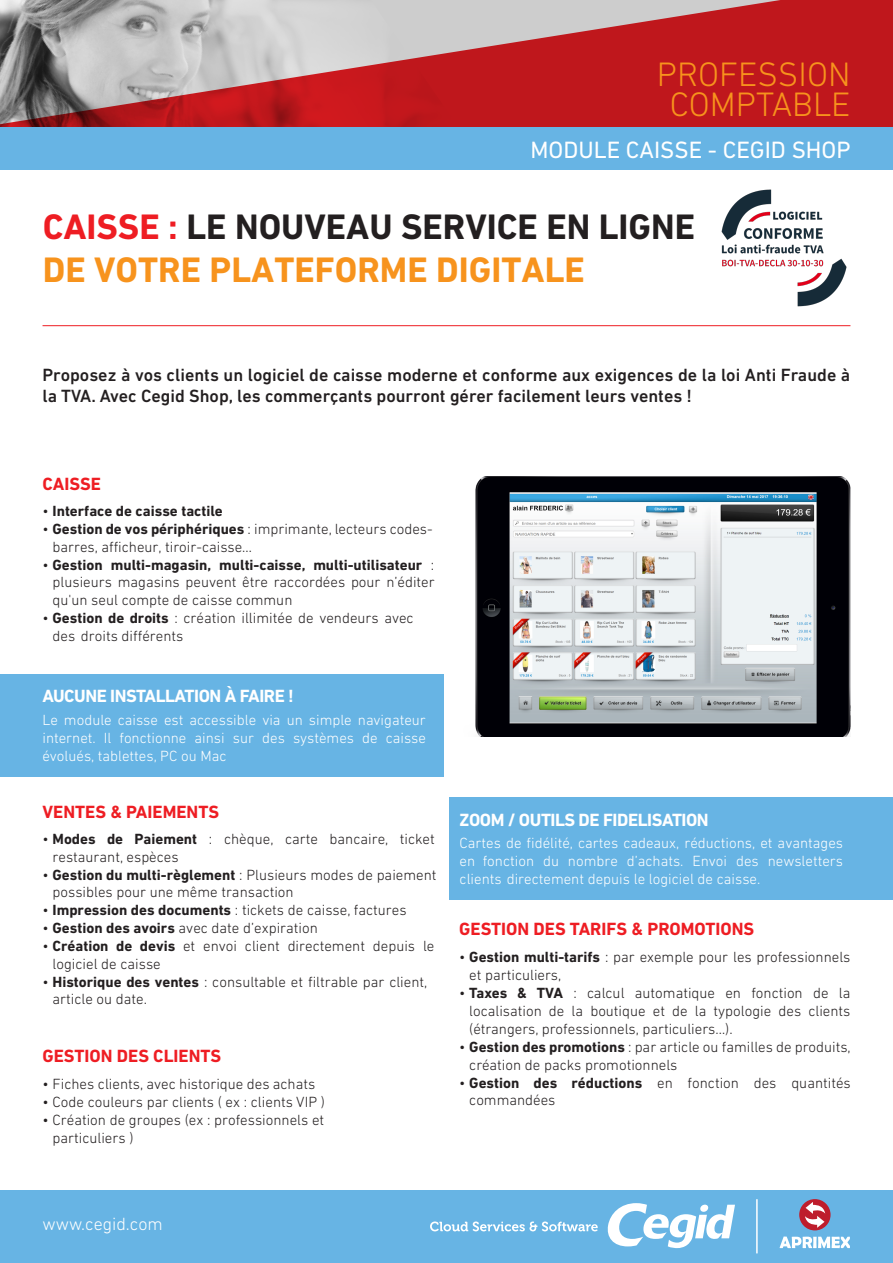
<style>
.page{position:relative;width:893px;height:1263px;background:#fff}
.page>*{position:absolute;margin:0;border:0;box-sizing:border-box;transform-origin:0 0}
.t1{font:700 36px/42.8px "DIN Next LT Pro";color:#f7931d}
.t2{font:300 34.5px "DIN Next LT Pro";color:#f7931d}
.t3{font:24px "DIN Next LT Pro";color:#fff}
.t4{font:500 18px/21.6px "DIN Next LT Pro";color:#231f20}
.t5{font:700 18px "DIN Next LT Pro";color:#ee1d23}
.t6{font:700 18px "DIN Next LT Pro";letter-spacing:-.025em;color:#fff}
.t7{font:300 18px "DIN Next LT Pro";color:#fff}
.t8{font:300 15px/17.4px "DIN Next LT Pro";color:#231f20}
.t9{font:300 15px/18px "DIN Next LT Pro";color:#fff;text-align:justify}
.t10{font:700 15px "DIN Next LT Pro";color:#231f20}
.s1{color:#ee1d23}
.s2{color:#231f20}
.s3{font-weight:300}
.s4{font-weight:700}
</style>
<div class="page">
<img style="left:475px;top:476px;width:375px;height:261px">
<div style="left:0;top:1191px;width:893px;height:72px;background:#67b4e4"></div>
<hr style="left:43px;top:325px;width:807px;height:1px;background:#ee1d23">
<svg style="left:0;top:0;width:893px;height:128px;fill:#bf171c"></svg>
<div style="left:0;top:128px;width:893px;height:42px;background:#67b4e4"></div>
<svg style="left:607px;top:1203px;width:128px;height:45px"></svg>
<svg style="left:430px;top:1221px;width:168px;height:10px"></svg>
<svg style="left:780px;top:1236px;width:70px;height:12px"></svg>
<div style="left:799px;top:1199px;width:32px;height:31px;background:#be1d2c;border-radius:50%"></div>
<svg style="left:805px;top:1202px;width:20px;height:26px"></svg>
<div style="left:744px;top:1189px;width:25px;height:74px;background:#67b4e4"></div>
<hr style="left:756px;top:1199px;width:2px;height:54px;background:#fff">
<div style="left:0;top:674px;width:444px;height:102px;background:#67b4e4"></div>
<div style="left:449px;top:797px;width:444px;height:102px;background:#67b4e4"></div>
<img style="left:721px;top:189px;width:126px;height:118px">
<p class="t2" style="left:657px;top:55px;width:195px">PROFESSION</p>
<p class="t2" style="left:670px;top:85px;width:182px">COMPTABLE</p>
<p class="t3" style="left:530px;top:136px;width:322px">MODULE CAISSE - CEGID SHOP</p>
<p class="t1" style="left:43px;top:206px;width:654px"><span class="s1">CAISSE :</span> <span class="s2">LE NOUVEAU SERVICE EN LIGNE<br></span>DE VOTRE PLATEFORME DIGITALE</p>
<p class="t4" style="left:43px;top:364px;width:809px">Proposez à vos clients un logiciel de caisse moderne et conforme aux exigences de la loi Anti Fraude à la TVA. Avec Cegid Shop, les commerçants pourront gérer facilement leurs ventes !</p>
<p class="t5" style="left:43px;top:473px;width:60px">CAISSE</p>
<p class="t10" style="left:43px;top:502px;width:182px"><span class="s3">•</span> Interface de caisse tactile</p>
<p class="t8" style="left:53px;top:520px;width:382px;text-indent:-10px">• <span class="s4">Gestion de vos périphériques</span> : imprimante, lecteurs codes&shy;barres, afficheur, tiroir-caisse…</p>
<p class="t8" style="left:53px;top:555px;width:384px;text-align:justify;text-indent:-10px">• <span class="s4">Gestion multi-magasin, multi-caisse, multi-utilisateur</span> : plusieurs magasins peuvent être raccordées pour n’éditer qu'un seul compte de caisse commun</p>
<p class="t8" style="left:53px;top:609px;width:363px;text-indent:-10px">• <span class="s4">Gestion de droits</span> : création illimitée de vendeurs avec des droits différents</p>
<p class="t6" style="left:42px;top:686px;width:253px">AUCUNE INSTALLATION À FAIRE !</p>
<p class="t9" style="left:42px;top:710px;width:385px">Le module caisse est accessible via un simple navigateur internet. Il fonctionne ainsi sur des systèmes de caisse évolués, tablettes, PC ou Mac</p>
<p class="t5" style="left:43px;top:801px;width:178px">VENTES &amp; PAIEMENTS</p>
<p class="t8" style="left:53px;top:830px;width:384px;text-indent:-10px">• <span class="s4">Modes de Paiement</span> : chèque, carte bancaire, ticket restaurant, espèces</p>
<p class="t8" style="left:53px;top:866px;width:385px;text-indent:-10px">• <span class="s4">Gestion du multi-règlement</span> : Plusieurs modes de paiement possibles pour une même transaction</p>
<p class="t8" style="left:43px;top:901px;width:366px">• <span class="s4">Impression des documents</span> : tickets de caisse, factures</p>
<p class="t8" style="left:43px;top:919px;width:277px">• <span class="s4">Gestion des avoirs</span> avec date d’expiration</p>
<p class="t8" style="left:53px;top:937px;width:383px;text-indent:-10px">• <span class="s4">Création de devis</span> et envoi client directement depuis le logiciel de caisse</p>
<p class="t8" style="left:53px;top:973px;width:376px;text-indent:-10px">• <span class="s4">Historique des ventes</span> : consultable et filtrable par client, article ou date.</p>
<p class="t5" style="left:43px;top:1045px;width:180px">GESTION DES CLIENTS</p>
<p class="t8" style="left:43px;top:1074px;width:274px">• Fiches clients, avec historique des achats</p>
<p class="t8" style="left:43px;top:1092px;width:284px">• Code couleurs par clients ( ex : clients VIP )</p>
<p class="t8" style="left:53px;top:1110px;width:273px;line-height:18px;text-indent:-10px">• Création de groupes (ex : professionnels et particuliers )</p>
<p class="t6" style="left:460px;top:809px;width:251px">ZOOM / OUTILS DE FIDELISATION</p>
<p class="t9" style="left:460px;top:834px;width:385px">Cartes de fidélité, cartes cadeaux, réductions, et avantages en fonction du nombre d’achats. Envoi des newsletters clients directement depuis le logiciel de caisse.</p>
<p class="t5" style="left:459px;top:918px;width:297px">GESTION DES TARIFS &amp; PROMOTIONS</p>
<p class="t8" style="left:469px;top:947px;width:383px;line-height:18px;text-indent:-10px">• <span class="s4">Gestion multi-tarifs</span> : par exemple pour les professionnels et particuliers,</p>
<p class="t8" style="left:469px;top:983px;width:383px;line-height:18px;text-align:justify;text-indent:-10px">• <span class="s4">Taxes &amp; TVA</span> : calcul automatique en fonction de la localisation de la boutique et de la typologie des clients (étrangers, professionnels, particuliers…).</p>
<p class="t8" style="left:469px;top:1037px;width:383px;line-height:18px;text-indent:-10px">• <span class="s4">Gestion des promotions</span> : par article ou familles de produits, création de packs promotionnels</p>
<p class="t8" style="left:469px;top:1074px;width:383px;text-indent:-10px">• <span class="s4">Gestion des réductions</span> en fonction des quantités commandées</p>
<p class="t7" style="left:43px;top:1213px;width:122px">www.cegid.com</p>
</div>
